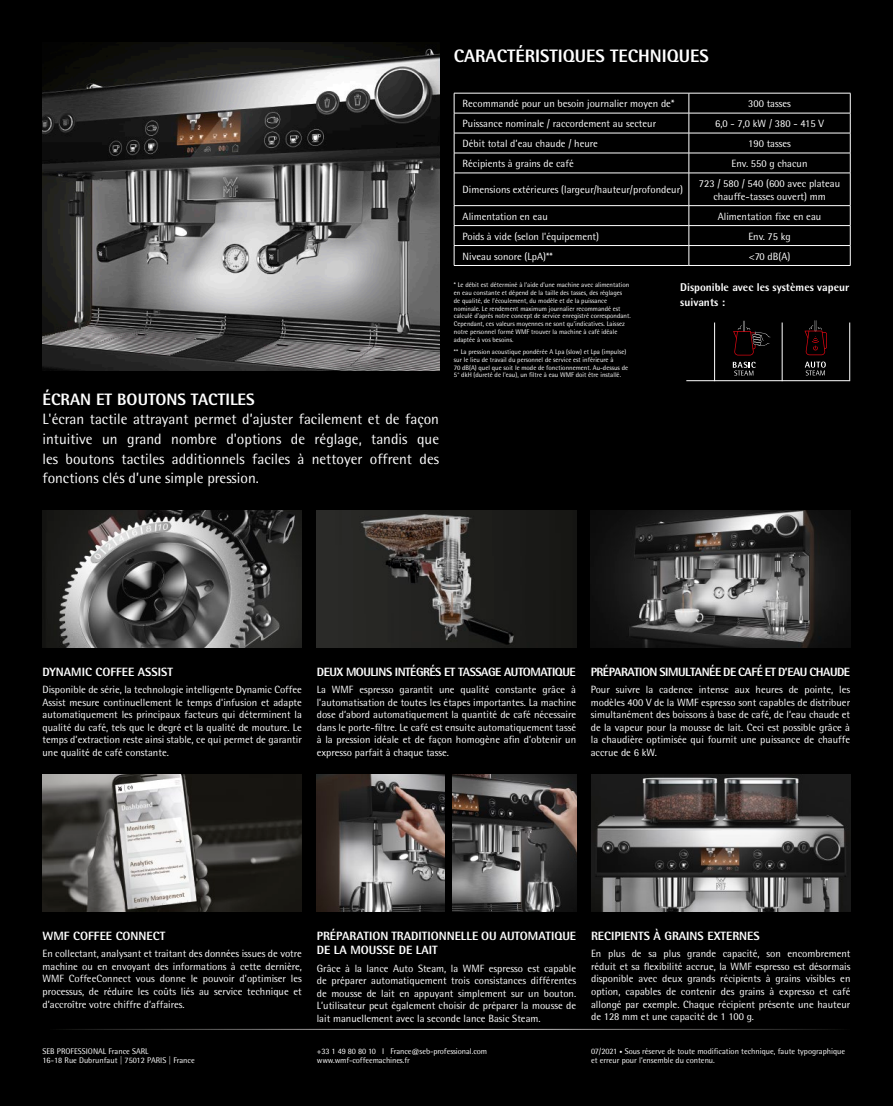
<style>
.page{position:relative;width:893px;height:1106px;background:#000}
.page>*{position:absolute;margin:0;border:0;box-sizing:border-box;transform-origin:0 0}
.t1{font:700 18px "WMF Rotis";color:#fff}
.t2{font:700 16.5px "WMF Rotis";color:#fff}
.t3{font:15px/19.5px "WMF Rotis";color:#fff;text-align:justify}
.t4{font:700 12px "WMF Rotis";color:#fff}
.t5{font:700 12px "WMF Rotis";letter-spacing:-.04em;color:#fff}
.t6{font:700 11.25px/15px "WMF Rotis";color:#fff}
.Text_unter_Bild{font:10.5px/12.6px "WMF Rotis";color:#fff;text-align:justify}
.Table_text_body_left{font:10.5px "WMF Rotis";color:#fff}
.Footnote_table_cente{font:10.5px "WMF Rotis";color:#fff}
.t7{font:8.25px/9.9px "WMF Rotis";color:#fff}
.Footnote_left_4_5pt{font:6.75px/7.8px "WMF Rotis";color:#fff}
.s1{font-size:6px}
</style>
<div class="page">
<img style="left:43px;top:510px;width:259px;height:137px">
<img style="left:317px;top:510px;width:259px;height:137px">
<img style="left:591px;top:510px;width:259px;height:137px">
<img style="left:452px;top:774px;width:124px;height:137px">
<img style="left:317px;top:774px;width:127px;height:137px">
<img style="left:591px;top:774px;width:259px;height:137px">
<img style="left:43px;top:774px;width:259px;height:137px">
<img style="left:43px;top:43px;width:396px;height:327px">
<hr style="left:43px;top:1029px;width:807px;height:1px;background:#fff">
<svg style="left:733px;top:321px;width:37px;height:34px"></svg>
<svg style="left:733px;top:362px;width:23px;height:13px"></svg>
<hr style="left:689px;top:265px;width:161px;height:1px;background:#fff">
<hr style="left:689px;top:93px;width:161px;height:1px;background:#fff">
<hr style="left:454px;top:113px;width:235px;height:1px;background:#fff">
<hr style="left:689px;top:113px;width:161px;height:1px;background:#fff">
<hr style="left:454px;top:133px;width:235px;height:1px;background:#fff">
<hr style="left:689px;top:133px;width:161px;height:1px;background:#fff">
<hr style="left:454px;top:153px;width:235px;height:1px;background:#fff">
<hr style="left:689px;top:153px;width:161px;height:1px;background:#fff">
<svg style="left:850px;top:93px;width:1px;height:80px"></svg>
<hr style="left:454px;top:173px;width:235px;height:1px;background:#fff">
<hr style="left:689px;top:173px;width:161px;height:1px;background:#fff">
<hr style="left:850px;top:173px;width:1px;height:32px;background:#fff">
<hr style="left:454px;top:205px;width:235px;height:1px;background:#fff">
<hr style="left:689px;top:205px;width:161px;height:1px;background:#fff">
<hr style="left:454px;top:225px;width:235px;height:1px;background:#fff">
<hr style="left:689px;top:225px;width:161px;height:1px;background:#fff">
<svg style="left:850px;top:206px;width:1px;height:59px"></svg>
<hr style="left:454px;top:245px;width:235px;height:1px;background:#fff">
<hr style="left:689px;top:245px;width:161px;height:1px;background:#fff">
<hr style="left:454px;top:93px;width:235px;height:1px;background:#fff">
<svg style="left:454px;top:93px;width:1px;height:80px"></svg>
<svg style="left:689px;top:93px;width:1px;height:80px"></svg>
<hr style="left:454px;top:173px;width:1px;height:32px;background:#fff">
<hr style="left:689px;top:173px;width:1px;height:32px;background:#fff">
<svg style="left:454px;top:206px;width:1px;height:59px"></svg>
<svg style="left:689px;top:206px;width:1px;height:59px"></svg>
<hr style="left:454px;top:265px;width:235px;height:1px;background:#fff">
<hr style="left:686px;top:380px;width:163px;height:1px;background:#fff">
<hr style="left:714px;top:322px;width:1px;height:59px;background:#fff">
<hr style="left:849px;top:322px;width:1px;height:59px;background:#fff">
<hr style="left:782px;top:322px;width:1px;height:59px;background:#fff">
<svg style="left:805px;top:320px;width:22px;height:35px"></svg>
<svg style="left:805px;top:361px;width:21px;height:14px"></svg>
<p class="t1" style="left:454px;top:44px;width:256px">CARACTÉRISTIQUES TECHNIQUES</p>
<p class="t2" style="left:43px;top:389px;width:214px">ÉCRAN ET BOUTONS TACTILES</p>
<p class="t3" style="left:43px;top:409px;width:398px">L'écran tactile attrayant permet d’ajuster facilement et de façon intuitive un grand nombre d'options de réglage, tandis que les boutons tactiles additionnels faciles à nettoyer offrent des fonctions clés d’une simple pression.</p>
<p class="Table_text_body_left" style="left:463px;top:97px;width:213px">Recommandé pour un besoin journalier moyen de*</p>
<p class="Footnote_table_cente" style="left:748px;top:97px;width:44px">300 tasses</p>
<p class="Table_text_body_left" style="left:463px;top:117px;width:195px">Puissance nominale / raccordement au secteur</p>
<p class="Text_unter_Bild" style="left:715px;top:117px;width:110px">6,0 - 7,0 kW / 380 - 415 V</p>
<p class="Table_text_body_left" style="left:463px;top:137px;width:137px">Débit total d’eau chaude / heure</p>
<p class="Footnote_table_cente" style="left:748px;top:137px;width:44px">190 tasses</p>
<p class="Table_text_body_left" style="left:463px;top:157px;width:113px">Récipients à grains de café</p>
<p class="Text_unter_Bild" style="left:732px;top:157px;width:77px">Env. 550 g chacun</p>
<p class="Table_text_body_left" style="left:463px;top:183px;width:222px">Dimensions extérieures (largeur/hauteur/profondeur)</p>
<p class="Text_unter_Bild" style="left:699px;top:177px;width:143px;text-align:center">723 / 580 / 540 (600 avec plateau chauffe-tasses ouvert) mm</p>
<p class="Table_text_body_left" style="left:463px;top:210px;width:87px">Alimentation en eau</p>
<p class="Footnote_table_cente" style="left:718px;top:210px;width:105px">Alimentation fixe en eau</p>
<p class="Table_text_body_left" style="left:463px;top:230px;width:138px">Poids à vide (selon l'équipement)</p>
<p class="Footnote_table_cente" style="left:748px;top:230px;width:44px">Env. 75 kg</p>
<p class="Table_text_body_left" style="left:463px;top:250px;width:92px">Niveau sonore (LpA)**</p>
<p class="Footnote_table_cente" style="left:749px;top:250px;width:43px">&lt;70 dB(A)</p>
<p class="t6" style="left:680px;top:279px;width:171px">Disponible avec les systèmes vapeur suivants :</p>
<p class="Footnote_left_4_5pt" style="left:454px;top:281px;width:178px">* Le débit est déterminé à l’aide d’une machine avec alimentation en eau constante et dépend de la taille des tasses, des réglages<br>de qualité, de l’écoulement, du modèle et de la puissance nominale. Le rendement maximum journalier recommandé est calculé d’après notre concept de service enregistré correspondant.<br>Cependant, ces valeurs moyennes ne sont qu’indicatives. Laissez notre personnel formé WMF trouver la machine à café idéale adaptée à vos besoins.</p>
<p class="Footnote_left_4_5pt" style="left:454px;top:348px;width:176px">** La pression acoustique pondérée A Lpa (slow) et Lpa (impulse) sur le lieu de travail du personnel de service est inférieure à<br>70 dB(A) quel que soit le mode de fonctionnement. Au-dessus de 5° dkH (dureté de l’eau), un filtre à eau WMF doit être installé.</p>
<p class="t4" style="left:43px;top:664px;width:132px">DYNAMIC COFFEE ASSIST</p>
<p class="Text_unter_Bild" style="left:43px;top:683px;width:261px">Disponible de série, la technologie intelligente Dynamic Coffee Assist mesure continuellement le temps d'infusion et adapte automatiquement les principaux facteurs qui déterminent la qualité du café, tels que le degré et la qualité de mouture. Le temps d’extraction reste ainsi stable, ce qui permet de garantir une qualité de café constante.</p>
<p class="t5" style="left:317px;top:664px;width:260px">DEUX MOULINS INTÉGRÉS ET TASSAGE AUTOMATIQUE</p>
<p class="Text_unter_Bild" style="left:317px;top:683px;width:261px">La WMF espresso garantit une qualité constante grâce à l’automatisation de toutes les étapes importantes. La machine dose d’abord automatiquement la quantité de café nécessaire dans le porte-filtre. Le café est ensuite automatiquement tassé à la pression idéale et de façon homogène afin d’obtenir un expresso parfait à chaque tasse.</p>
<p class="t5" style="left:591px;top:664px;width:261px">PRÉPARATION SIMULTANÉE DE CAFÉ ET D’EAU CHAUDE</p>
<p class="Text_unter_Bild" style="left:591px;top:683px;width:261px">Pour suivre la cadence intense aux heures de pointe, les modèles 400 V de la WMF espresso sont capables de distribuer simultanément des boissons à base de café, de l’eau chaude et de la vapeur pour la mousse de lait. Ceci est possible grâce à la chaudière optimisée qui fournit une puissance de chauffe accrue de 6 kW.</p>
<p class="t4" style="left:43px;top:928px;width:124px">WMF COFFEE CONNECT</p>
<p class="Text_unter_Bild" style="left:43px;top:947px;width:261px">En collectant, analysant et traitant des données issues de votre machine ou en envoyant des informations à cette dernière, WMF CoffeeConnect vous donne le pouvoir d’optimiser les processus, de réduire les coûts liés au service technique et d’accroître votre chiffre d’affaires.</p>
<p class="t4" style="left:317px;top:928px;width:261px">PRÉPARATION TRADITIONNELLE OU AUTOMATIQUE</p>
<p class="t4" style="left:317px;top:942px;width:122px">DE LA MOUSSE DE LAIT</p>
<p class="Text_unter_Bild" style="left:317px;top:961px;width:261px">Grâce à la lance Auto Steam, la WMF espresso est capable de préparer automatiquement trois consistances différentes de mousse de lait en appuyant simplement sur un bouton.<br>L’utilisateur peut également choisir de préparer la mousse de lait manuellement avec la seconde lance Basic Steam.</p>
<p class="t4" style="left:591px;top:928px;width:170px">RECIPIENTS À GRAINS EXTERNES</p>
<p class="Text_unter_Bild" style="left:591px;top:947px;width:261px">En plus de sa plus grande capacité, son encombrement réduit et sa flexibilité accrue, la WMF espresso est désormais disponible avec deux grands récipients à grains visibles en option, capables de contenir des grains à expresso et café allongé par exemple. Chaque récipient présente une hauteur de 128 mm et une capacité de 1 100 g.</p>
<p class="t7" style="left:43px;top:1045px;width:108px">SEB PROFESSIONAL France SARL</p>
<p class="t7" style="left:43px;top:1055px;width:154px">16-18 Rue Dubrunfaut | 75012 PARIS | France</p>
<p class="t7" style="left:591px;top:1045px;width:256px">07/2021 <span class="s1">•</span> Sous réserve de toute modification technique, faute typographique et erreur pour l’ensemble du contenu.</p>
<p class="t7" style="left:317px;top:1045px;width:172px">+33 1 49 80 80 10 I France@seb-professional.com</p>
<p class="t7" style="left:317px;top:1055px;width:95px">www.wmf-coffeemachines.fr</p>
</div>
